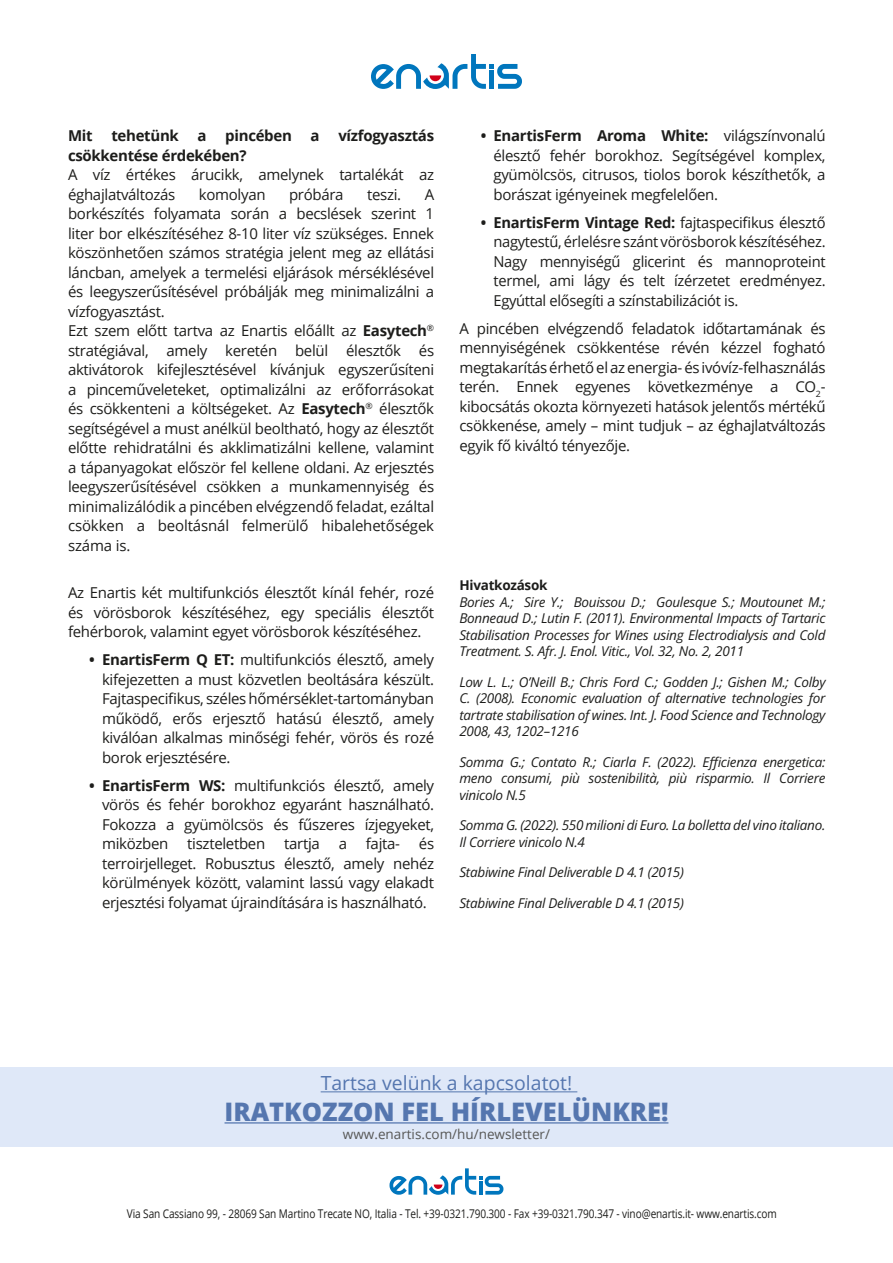
<style>
.page{position:relative;width:893px;height:1263px;background:#fff}
.page>*{position:absolute;margin:0;border:0;box-sizing:border-box;transform-origin:0 0}
.t1{font:800 25.5px "Open Sans";color:#5576af}
.t2{font:19.5px "Open Sans";color:#5576af}
.t3{font:15px/19.5px "Open Sans";letter-spacing:-.02em;color:#1d1d1b;text-align:justify}
.t4{font:700 15px/19.5px "Open Sans";letter-spacing:-.02em;color:#1d1d1b}
.t5{font:italic 13.5px/16.5px "Open Sans";letter-spacing:-.02em;color:#1d1d1b;text-align:justify}
.t6{font:13.5px "Open Sans";color:#575756}
.t7{font:700 13.5px "Open Sans";letter-spacing:-.02em;color:#1d1d1b}
.t8{font:12px "Open Sans";letter-spacing:-.01em;color:#1d1d1b;scale:.84 1}
.s1{font-weight:700}
</style>
<div class="page">
<svg style="left:389px;top:1168px;width:114px;height:27px"></svg>
<div style="left:0;top:1067px;width:893px;height:80px;background:#dfe8f8"></div>
<hr style="left:321px;top:1091px;width:256px;height:1px;background:#5576af">
<hr style="left:225px;top:1122px;width:443px;height:1px;background:#5576af">
<svg style="left:371px;top:54px;width:151px;height:35px"></svg>
<p class="t4" style="left:68px;top:127px;width:368px">Mit tehetünk a pincében a vízfogyasztás csökkentése érdekében?</p>
<p class="t3" style="left:68px;top:165px;width:368px">A víz értékes árucikk, amelynek tartalékát az éghajlatváltozás</p>
<p class="t3" style="left:199px;top:184px;width:68px">komolyan</p>
<p class="t3" style="left:289px;top:184px;width:56px">próbára</p>
<p class="t3" style="left:367px;top:184px;width:36px">teszi.</p>
<p class="t3" style="left:68px;top:184px;width:368px;text-align:left;text-indent:357px">A borkészítés folyamata során a becslések szerint 1 liter bor elkészítéséhez 8-10 liter víz szükséges. Ennek köszönhetően számos stratégia jelent meg az ellátási láncban, amelyek a termelési eljárások mérséklésével és leegyszerűsítésével próbálják meg minimalizálni a vízfogyasztást.<br>Ezt szem előtt tartva az Enartis előállt az <span class="s1">Easytech</span><sup>® </sup>stratégiával, amely keretén belül élesztők és aktivátorok kifejlesztésével kívánjuk egyszerűsíteni a pinceműveleteket, optimalizálni az erőforrásokat és csökkenteni a költségeket. Az <span class="s1">Easytech</span><sup>®</sup> élesztők segítségével a must anélkül beoltható, hogy az élesztőt előtte rehidratálni és akklimatizálni kellene, valamint a tápanyagokat először fel kellene oldani. Az erjesztés leegyszerűsítésével csökken a munkamennyiség és minimalizálódik a pincében elvégzendő feladat, ezáltal csökken a beoltásnál felmerülő hibalehetőségek száma is.</p>
<p class="t3" style="left:68px;top:583px;width:368px">Az Enartis két multifunkciós élesztőt kínál fehér, rozé és vörösborok készítéséhez, egy speciális élesztőt fehérborok, valamint egyet vörösborok készítéséhez.</p>
<p class="t3" style="left:102px;top:650px;width:334px;text-indent:-13px"><span class="s1">• EnartisFerm Q ET:</span> multifunkciós élesztő, amely kifejezetten a must közvetlen beoltására készült.<br>Fajtaspecifikus, széles hőmérséklet-tartományban működő, erős erjesztő hatású élesztő, amely kiválóan alkalmas minőségi fehér, vörös és rozé borok erjesztésére.</p>
<p class="t3" style="left:102px;top:775px;width:334px;text-indent:-13px"><span class="s1">• EnartisFerm WS:</span> multifunkciós élesztő, amely vörös és fehér borokhoz egyaránt használható.<br>Fokozza a gyümölcsös és fűszeres ízjegyeket, miközben</p>
<p class="t3" style="left:102px;top:834px;width:334px;text-indent:317px">és terroirjelleget. Robusztus élesztő, amely nehéz körülmények között, valamint lassú vagy elakadt erjesztési folyamat újraindítására is használható.</p>
<p class="t3" style="left:187px;top:834px;width:80px">tiszteletben</p>
<p class="t3" style="left:284px;top:834px;width:37px">tartja</p>
<p class="t3" style="left:339px;top:834px;width:10px">a</p>
<p class="t3" style="left:366px;top:834px;width:36px">fajta-</p>
<p class="t3" style="left:493px;top:127px;width:334px;text-indent:-13px"><span class="s1">• EnartisFerm Aroma White:</span> világszínvonalú élesztő fehér borokhoz. Segítségével komplex, gyümölcsös, citrusos, tiolos borok készíthetők, a borászat igényeinek megfelelően.</p>
<p class="t3" style="left:493px;top:212px;width:334px;text-indent:-13px"><span class="s1">• EnartisFerm Vintage Red:</span> fajtaspecifikus élesztő nagytestű, érlelésre szánt vörösborok készítéséhez.<br>Nagy mennyiségű glicerint és mannoproteint termel, ami lágy és telt ízérzetet eredményez.<br>Egyúttal elősegíti a színstabilizációt is.</p>
<p class="t3" style="left:459px;top:318px;width:368px">A pincében elvégzendő feladatok időtartamának és mennyiségének csökkentése révén kézzel fogható megtakarítás érhető el az energia- és ivóvíz-felhasználás terén. Ennek egyenes következménye a CO<sub>2</sub>- kibocsátás okozta környezeti hatások jelentős mértékű csökkenése, amely – mint tudjuk – az éghajlatváltozás egyik fő kiváltó tényezője.</p>
<p class="t7" style="left:459px;top:580px;width:90px">Hivatkozások</p>
<p class="t5" style="left:459px;top:595px;width:368px">Bories A.; Sire Y.; Bouissou D.; Goulesque S.; Moutounet M.; Bonneaud D.; Lutin F. (2011). Environmental Impacts of Tartaric Stabilisation Processes for Wines using Electrodialysis and Cold Treatment. S. Afr. J. Enol. Vitic., Vol. 32, No. 2, 2011</p>
<p class="t5" style="left:459px;top:675px;width:368px">Low L. L.; O’Neill B.; Chris Ford C.; Godden J.; Gishen M.; Colby C. (2008). Economic evaluation of alternative technologies for tartrate stabilisation of wines. Int. J. Food Science and Technology 2008, 43, 1202–1216</p>
<p class="t5" style="left:459px;top:753px;width:368px">Somma G.; Contato R.; Ciarla F. (2022). Efficienza energetica: meno consumi, più sostenibilità, più risparmio. Il Corriere vinicolo N.5</p>
<p class="t5" style="left:459px;top:818px;width:368px">Somma G. (2022). 550 milioni di Euro. La bolletta del vino italiano.<br>Il Corriere vinicolo N.4</p>
<p class="t5" style="left:459px;top:865px;width:226px">Stabiwine Final Deliverable D 4.1 (2015)</p>
<p class="t5" style="left:459px;top:896px;width:226px">Stabiwine Final Deliverable D 4.1 (2015)</p>
<h2 class="t2" style="left:321px;top:1070px;width:253px">Tartsa velünk a kapcsolatot!</h2>
<h1 class="t1" style="left:225px;top:1097px;width:445px">IRATKOZZON FEL HÍRLEVELÜNKRE!</h1>
<p class="t6" style="left:343px;top:1124px;width:209px">www.enartis.com/hu/newsletter/</p>
<p class="t8" style="left:127px;top:1205px;width:775px">Via San Cassiano 99, - 28069 San Martino Trecate NO, Italia - Tel. +39-0321.790.300 - Fax +39-0321.790.347 - vino@enartis.it- www.enartis.com</p>
</div>
